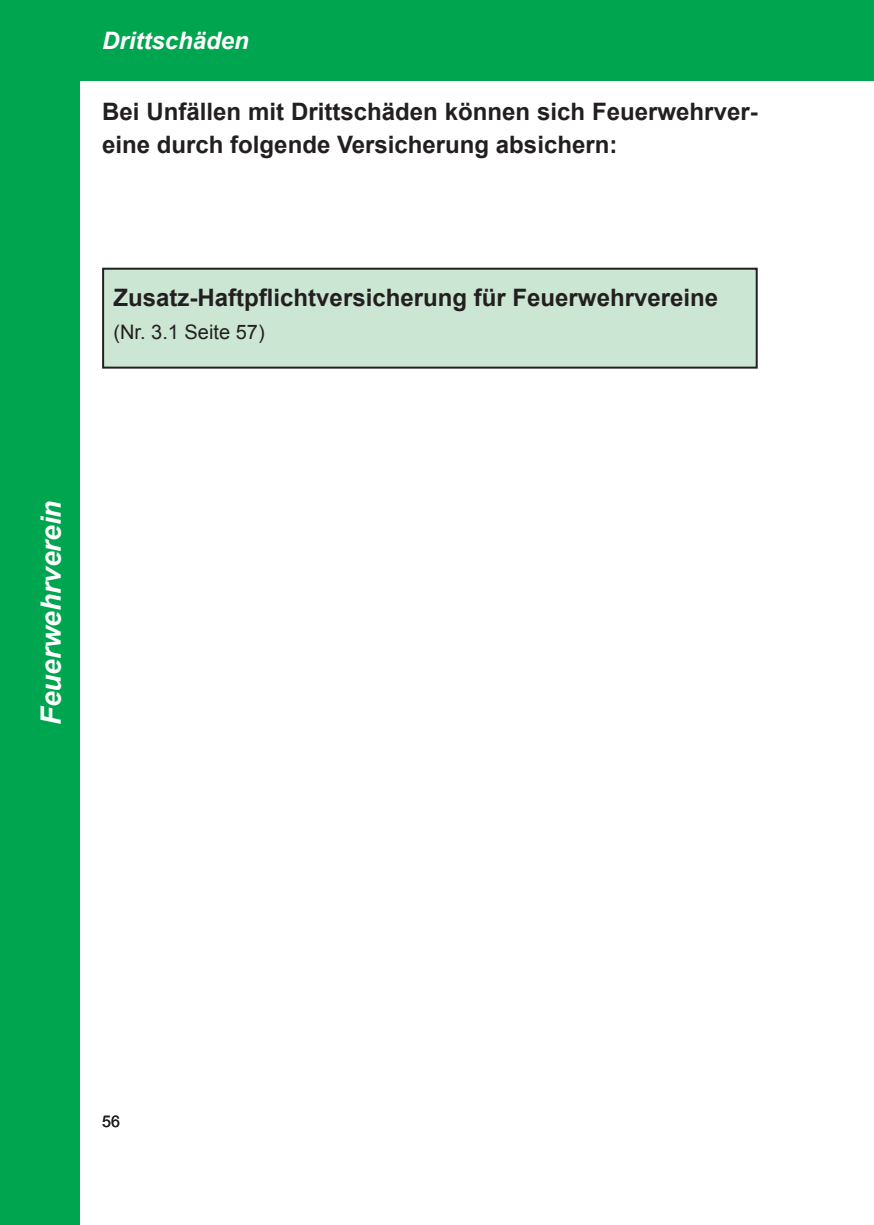
<style>
.page{position:relative;width:874px;height:1225px;background:#fff}
.page>*{position:absolute;margin:0;border:0;box-sizing:border-box;transform-origin:0 0}
.t1{font:italic 700 28px "Arial";color:#fff}
.t2{font:700 24px/33.6px "Arial";color:#231f20}
.t3{font:italic 700 24px "Arial";color:#fff}
.t4{font:20px "Arial";color:#231f20}
.t5{font:16px "Arial";color:#231f20}
</style>
<div class="page">
<div style="left:0;top:0;width:873px;height:81px;background:#00a54f"></div>
<div style="left:0;top:0;width:80px;height:1225px;background:#00a54f"></div>
<div style="left:103px;top:269px;width:653px;height:99px;background:#cbe6d3"></div>
<div style="left:102px;top:268px;width:655px;height:101px;border:2px solid #231f20"></div>
<p class="t3" style="left:102px;top:24px;width:148px">Drittschäden</p>
<p class="t2" style="left:102px;top:95px;width:656px">Bei Unfällen mit Drittschäden können sich Feuerwehrver&shy;eine durch folgende Versicherung absichern:</p>
<p class="t2" style="left:113px;top:281px;width:606px">Zusatz-Haftpflichtversicherung für Feuerwehrvereine</p>
<p class="t4" style="left:113px;top:319px;width:153px">(Nr. 3.1 Seite 57)</p>
<p class="t1" style="left:32px;top:724px;width:226px;rotate:-90deg">Feuerwehrverein</p>
<p class="t5" style="left:102px;top:1111px;width:19px">56</p>
</div>
